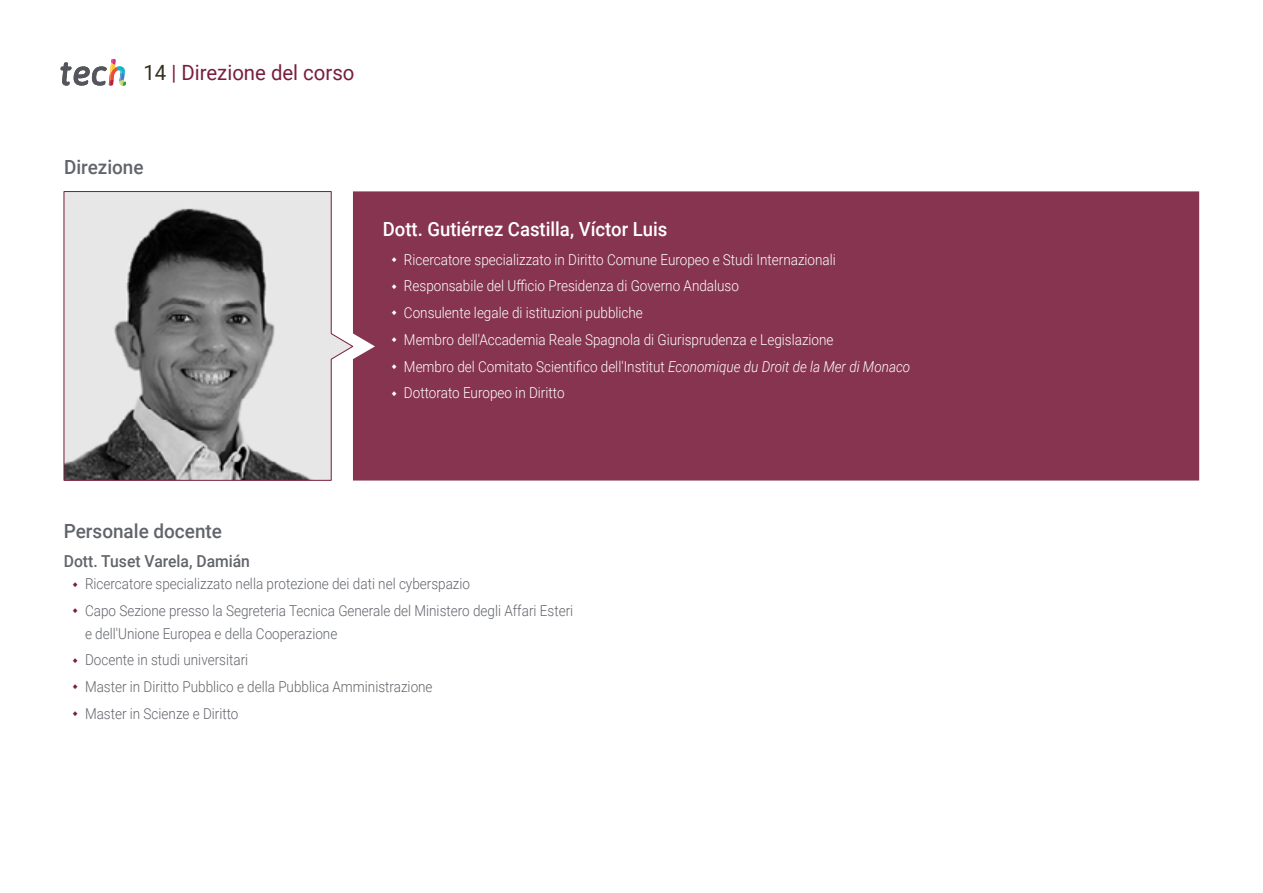
<style>
.page{position:relative;width:1263px;height:893px;background:#fff}
.page>*{position:absolute;margin:0;border:0;box-sizing:border-box;transform-origin:0 0}
.t1{font:21px "Roboto";color:#791e3c}
.t2{font:500 19.5px "Roboto";color:#fff;scale:.95 1}
.t3{font:500 19.5px "Roboto";color:#61646a}
.t4{font:500 16.5px "Roboto";color:#61646a;scale:.95 1}
.t5{font:300 15px/26.7px "Roboto";color:#fff;scale:.9 1}
.t6{font:300 15px/26.7px "Roboto";color:#61646a;scale:.9 1}
.s1{color:#312e20}
.s2{font-style:italic}
</style>
<div class="page">
<div style="left:353px;top:191px;width:846px;height:290px;background:#86344f"></div>
<svg style="left:64px;top:191px;width:289px;height:290px;background:#acabac"></svg>
<svg style="left:61px;top:59px;width:65px;height:27px"></svg>
<svg style="left:392px;top:257px;width:5px;height:5px"></svg>
<svg style="left:392px;top:284px;width:5px;height:5px"></svg>
<svg style="left:392px;top:310px;width:5px;height:5px"></svg>
<svg style="left:392px;top:337px;width:5px;height:5px"></svg>
<svg style="left:392px;top:364px;width:5px;height:5px"></svg>
<svg style="left:392px;top:391px;width:5px;height:5px"></svg>
<h1 class="t1" style="left:144px;top:57px;width:213px"><span class="s1">14</span> | Direzione del corso</h1>
<h2 class="t3" style="left:64px;top:154px;width:81px">Direzione</h2>
<h2 class="t3" style="left:64px;top:517px;width:160px">Personale docente</h2>
<h2 class="t2" style="left:383px;top:215px;width:301px">Dott. Gutiérrez Castilla, Víctor Luis</h2>
<p class="t5" style="left:404px;top:245px;width:564px">Ricercatore specializzato in Diritto Comune Europeo e Studi Internazionali Responsabile del Ufficio Presidenza di Governo Andaluso<br>Consulente legale di istituzioni pubbliche<br>Membro dell'Accademia Reale Spagnola di Giurisprudenza e Legislazione<br>Membro del Comitato Scientifico dell'Institut <span class="s2">Economique du Droit de la Mer di Monaco </span>Dottorato Europeo in Diritto</p>
<p class="t4" style="left:64px;top:550px;width:197px">Dott. Tuset Varela, Damián</p>
<p class="t6" style="left:85px;top:570px;width:544px">Ricercatore specializzato nella protezione dei dati nel cyberspazio<br>Capo Sezione presso la Segreteria Tecnica Generale del Ministero degli Affari Esteri</p>
<p class="t6" style="left:85px;top:619px;width:388px">e dell'Unione Europea e della Cooperazione<br>Docente in studi universitari<br>Master in Diritto Pubblico e della Pubblica Amministrazione Master in Scienze e Diritto</p>
</div>
